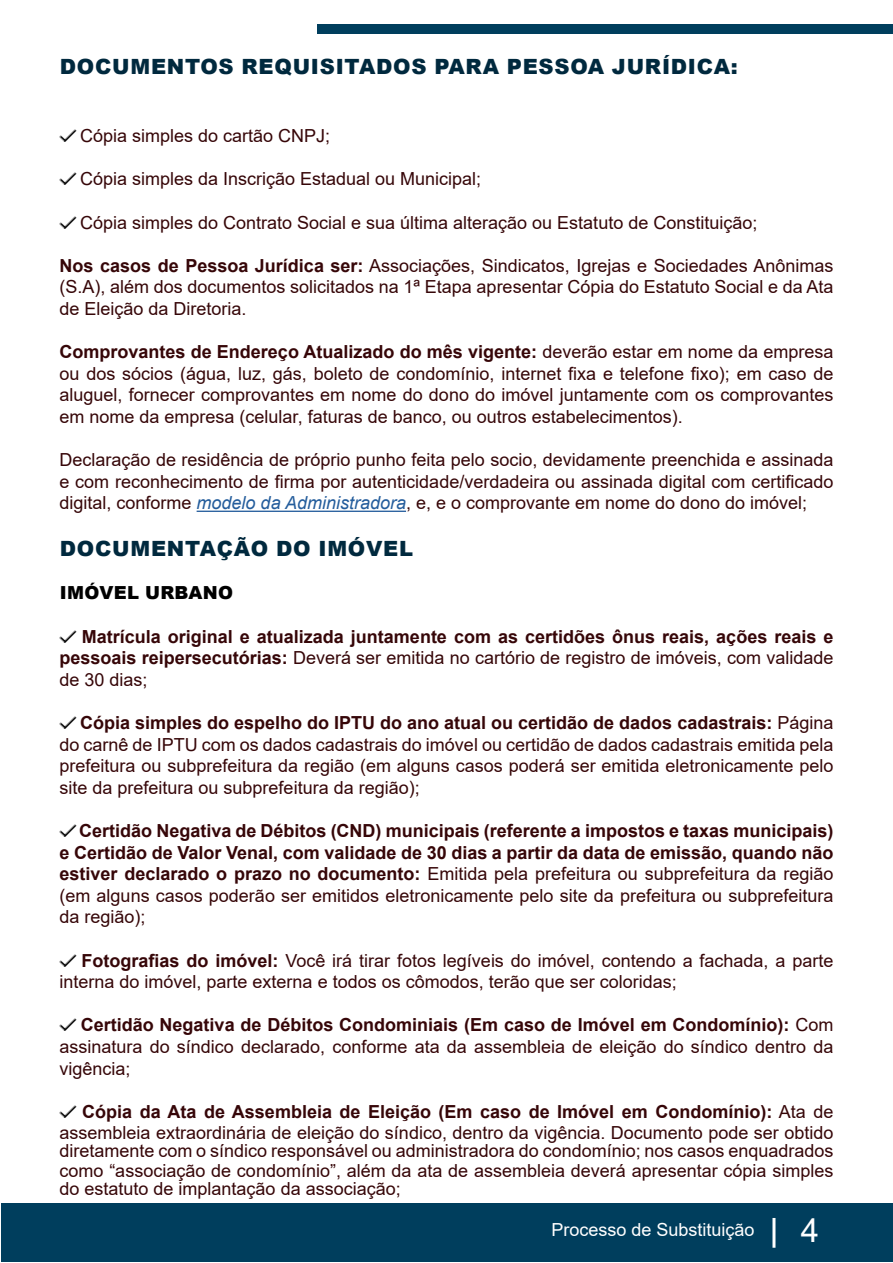
<style>
.page{position:relative;width:893px;height:1263px;background:#fff}
.page>*{position:absolute;margin:0;border:0;box-sizing:border-box;transform-origin:0 0}
.t1{font:33px "Arial";color:#fff}
.t2{font:900 21px "Arial";letter-spacing:.035em;color:#00293e}
.t3{font:18px/21.6px "Arial";color:#360608;text-align:justify}
.t4{font:700 18px/21.6px "Arial";color:#360608;text-align:justify}
.t5{font:18px "Arial";color:#fff}
.t6{font:900 18px "Arial";letter-spacing:.015em;color:#000}
.s1{font-weight:700}
.s2{font-style:italic;color:#245d9c}
.s3{font-weight:400}
</style>
<div class="page">
<div style="left:317px;top:24px;width:575px;height:10px;background:#003e5d"></div>
<div style="left:1px;top:1203px;width:891px;height:59px;background:#003e5d"></div>
<hr style="left:772px;top:1218px;width:3px;height:30px;background:#fff">
<hr style="left:197px;top:511px;width:209px;height:1px;background:#245d9c">
<p class="t2" style="left:60px;top:51px;width:679px">DOCUMENTOS REQUISITADOS PARA PESSOA JURÍDICA:</p>
<p class="t3" style="left:80px;top:125px;width:252px">Cópia simples do cartão CNPJ;</p>
<p class="t3" style="left:80px;top:168px;width:403px">Cópia simples da Inscrição Estadual ou Municipal;</p>
<p class="t3" style="left:80px;top:211px;width:679px">Cópia simples do Contrato Social e sua última alteração ou Estatuto de Constituição;</p>
<p class="t3" style="left:60px;top:254px;width:775px"><span class="s1">Nos casos de Pessoa Jurídica ser:</span> Associações, Sindicatos, Igrejas e Sociedades Anônimas (S.A), além dos documentos solicitados na 1ª Etapa apresentar Cópia do Estatuto Social e da Ata de Eleição da Diretoria.</p>
<p class="t3" style="left:60px;top:341px;width:775px"><span class="s1">Comprovantes de Endereço Atualizado do mês vigente:</span> deverão estar em nome da empresa ou dos sócios (água, luz, gás, boleto de condomínio, internet fixa e telefone fixo); em caso de aluguel, fornecer comprovantes em nome do dono do imóvel juntamente com os comprovantes em nome da empresa (celular, faturas de banco, ou outros estabelecimentos).</p>
<p class="t3" style="left:60px;top:449px;width:775px">Declaração de residência de próprio punho feita pelo socio, devidamente preenchida e assinada e com reconhecimento de firma por autenticidade/verdadeira ou assinada digital com certificado digital, conforme <span class="s2">modelo da Administradora</span>, e, e o comprovante em nome do dono do imóvel;</p>
<p class="t2" style="left:60px;top:533px;width:355px">DOCUMENTAÇÃO DO IMÓVEL</p>
<p class="t6" style="left:60px;top:580px;width:175px">IMÓVEL URBANO</p>
<p class="t4" style="left:60px;top:626px;width:775px;text-indent:22px">Matrícula original e atualizada juntamente com as certidões ônus reais, ações reais e pessoais reipersecutórias: <span class="s3">Deverá ser emitida no cartório de registro de imóveis, com validade de 30 dias;</span></p>
<p class="t3" style="left:60px;top:712px;width:775px;text-indent:21px"><span class="s1">Cópia simples do espelho do IPTU do ano atual ou certidão de dados cadastrais:</span> Página do carnê de IPTU com os dados cadastrais do imóvel ou certidão de dados cadastrais emitida pela prefeitura ou subprefeitura da região (em alguns casos poderá ser emitida eletronicamente pelo site da prefeitura ou subprefeitura da região);</p>
<p class="t4" style="left:60px;top:820px;width:775px;text-indent:20px">Certidão Negativa de Débitos (CND) municipais (referente a impostos e taxas municipais) e Certidão de Valor Venal, com validade de 30 dias a partir da data de emissão, quando não estiver declarado o prazo no documento: <span class="s3">Emitida pela prefeitura ou subprefeitura da região (em alguns casos poderão ser emitidos eletronicamente pelo site da prefeitura ou subprefeitura da região);</span></p>
<p class="t3" style="left:60px;top:949px;width:775px;text-indent:22px"><span class="s1">Fotografias do imóvel:</span> Você irá tirar fotos legíveis do imóvel, contendo a fachada, a parte interna do imóvel, parte externa e todos os cômodos, terão que ser coloridas;</p>
<p class="t3" style="left:60px;top:1014px;width:775px;text-indent:21px"><span class="s1">Certidão Negativa de Débitos Condominiais (Em caso de Imóvel em Condomínio):</span> Com assinatura do síndico declarado, conforme ata da assembleia de eleição do síndico dentro da vigência;</p>
<p class="t3" style="left:60px;top:1100px;width:775px;text-align:right"><span class="s1">Cópia da Ata de Assembleia de Eleição (Em caso de Imóvel em Condomínio):</span> Ata de assembleia extraordinária de eleição do síndico, dentro da vigência. Documento pode ser obtido</p>
<p class="t3" style="left:60px;top:1141px;width:775px;line-height:18.8px">diretamente com o síndico responsável ou administradora do condomínio; nos casos enquadrados como “associação de condomínio”, além da ata de assembleia deverá apresentar cópia simples do estatuto de implantação da associação;</p>
<p class="t5" style="left:551px;top:1217px;width:205px">Processo de Substituição</p>
<h1 class="t1" style="left:801px;top:1208px;width:20px">4</h1>
</div>
